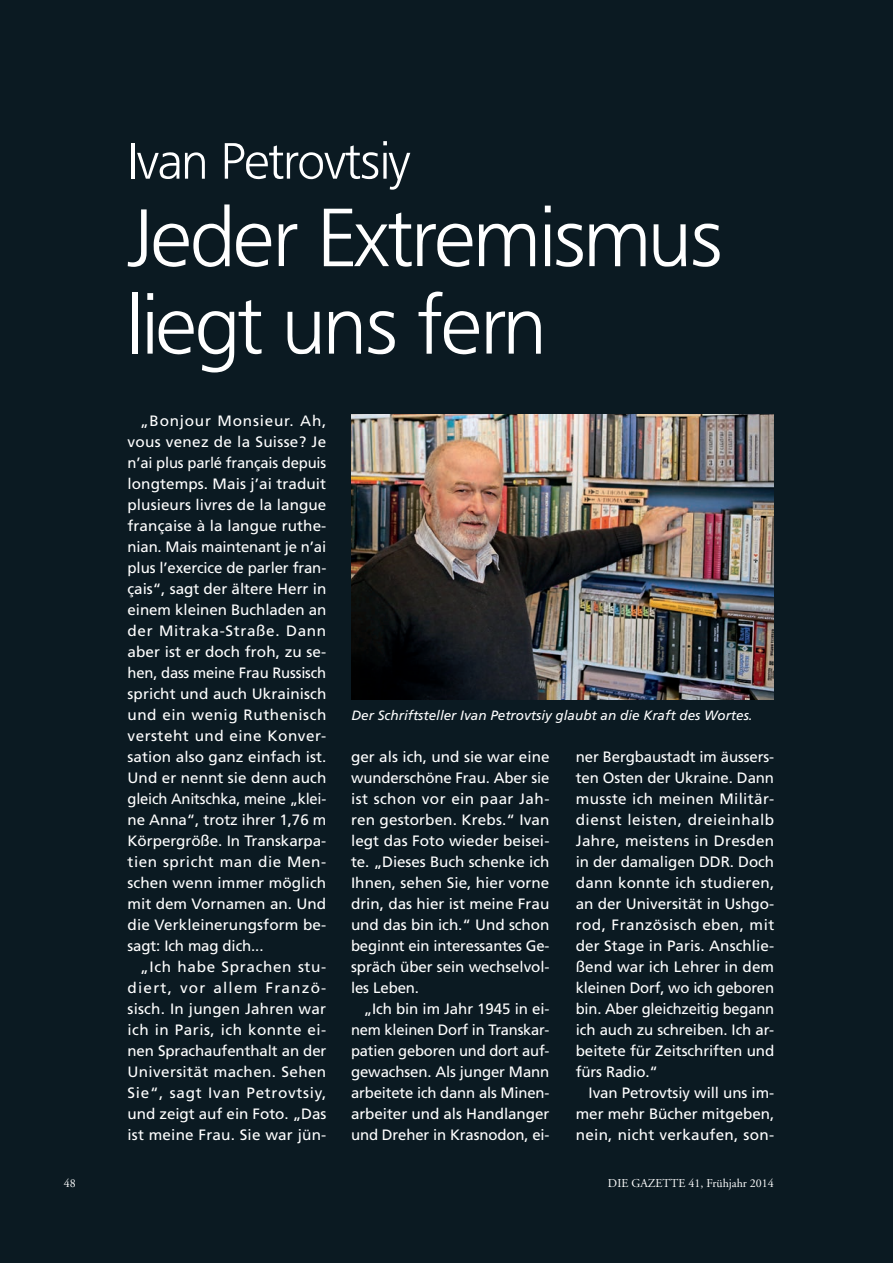
<style>
.page{position:relative;width:893px;height:1263px;background:#0b1a22}
.page>*{position:absolute;margin:0;border:0;box-sizing:border-box;transform-origin:0 0}
.t1{font:81px/87.4px "Fru Lig";color:#fff}
.t2{font:50.25px "Fru Lig";color:#fff}
.t3{font:15px/21px "Frutiger";letter-spacing:-.005em;color:#fff;text-align:justify}
.t4{font:italic 13.5px "Frutiger";color:#fff}
.t5{font:12px "Adobe Garamond";color:#fff}
</style>
<div class="page">
<img style="left:351px;top:415px;width:423px;height:284px">
<h2 class="t2" style="left:128px;top:132px;width:285px">Ivan Petrovtsiy</h2>
<h1 class="t1" style="left:128px;top:195px;width:597px">Jeder Extremismus liegt uns fern</h1>
<p class="t3" style="left:128px;top:410px;width:200px;text-indent:13px">„Bonjour Monsieur. Ah, vous venez de la Suisse? Je n’ai plus parlé français depuis longtemps. Mais j’ai traduit plusieurs livres de la langue française à la langue ruthe&shy;nian. Mais maintenant je n’ai plus l’exercice de parler fran&shy;çais“, sagt der ältere Herr in einem kleinen Buchladen an der Mitraka-Straße. Dann aber ist er doch froh, zu se&shy;hen, dass meine Frau Russisch spricht und auch Ukrainisch und ein wenig Ruthenisch versteht und eine Konver&shy;sation also ganz einfach ist.<br>Und er nennt sie denn auch gleich Anitschka, meine „klei&shy;ne Anna“, trotz ihrer 1,76 m Körpergröße. In Transkarpa&shy;tien spricht man die Men&shy;schen wenn immer möglich mit dem Vornamen an. Und die Verkleinerungsform be&shy;sagt: Ich mag dich...</p>
<p class="t3" style="left:128px;top:956px;width:200px;text-indent:13px">„Ich habe Sprachen stu&shy;diert, vor allem Franzö&shy;sisch. In jungen Jahren war ich in Paris, ich konnte ei&shy;nen Sprachaufenthalt an der Universität machen. Sehen Sie“, sagt Ivan Petrovtsiy, und zeigt auf ein Foto. „Das ist meine Frau. Sie war jün-</p>
<p class="t4" style="left:351px;top:708px;width:403px">Der Schriftsteller Ivan Petrovtsiy glaubt an die Kraft des Wortes.</p>
<p class="t3" style="left:351px;top:746px;width:200px">ger als ich, und sie war eine wunderschöne Frau. Aber sie ist schon vor ein paar Jah&shy;ren gestorben. Krebs.“ Ivan legt das Foto wieder beisei&shy;te. „Dieses Buch schenke ich Ihnen, sehen Sie, hier vorne drin, das hier ist meine Frau und das bin ich.“ Und schon beginnt ein interessantes Ge&shy;spräch über sein wechselvol&shy;les Leben.</p>
<p class="t3" style="left:351px;top:998px;width:200px;text-indent:13px">„Ich bin im Jahr 1945 in ei&shy;nem kleinen Dorf in Transkar&shy;patien geboren und dort auf&shy;gewachsen. Als junger Mann arbeitete ich dann als Minen&shy;arbeiter und als Handlanger und Dreher in Krasnodon, ei-</p>
<p class="t3" style="left:576px;top:746px;width:200px">ner Bergbaustadt im äussers&shy;ten Osten der Ukraine. Dann musste ich meinen Militär&shy;dienst leisten, dreieinhalb Jahre, meistens in Dresden in der damaligen DDR. Doch dann konnte ich studieren, an der Universität in Ushgo&shy;rod, Französisch eben, mit der Stage in Paris. Anschlie&shy;ßend war ich Lehrer in dem kleinen Dorf, wo ich geboren bin. Aber gleichzeitig begann ich auch zu schreiben. Ich ar&shy;beitete für Zeitschriften und fürs Radio.“</p>
<p class="t3" style="left:576px;top:1082px;width:200px;text-indent:13px">Ivan Petrovtsiy will uns im&shy;mer mehr Bücher mitgeben, nein, nicht verkaufen, son-</p>
<p class="t5" style="left:64px;top:1176px;width:13px">48</p>
<p class="t5" style="left:608px;top:1176px;width:167px">DIE GAZETTE 41, Frühjahr 2014</p>
</div>
